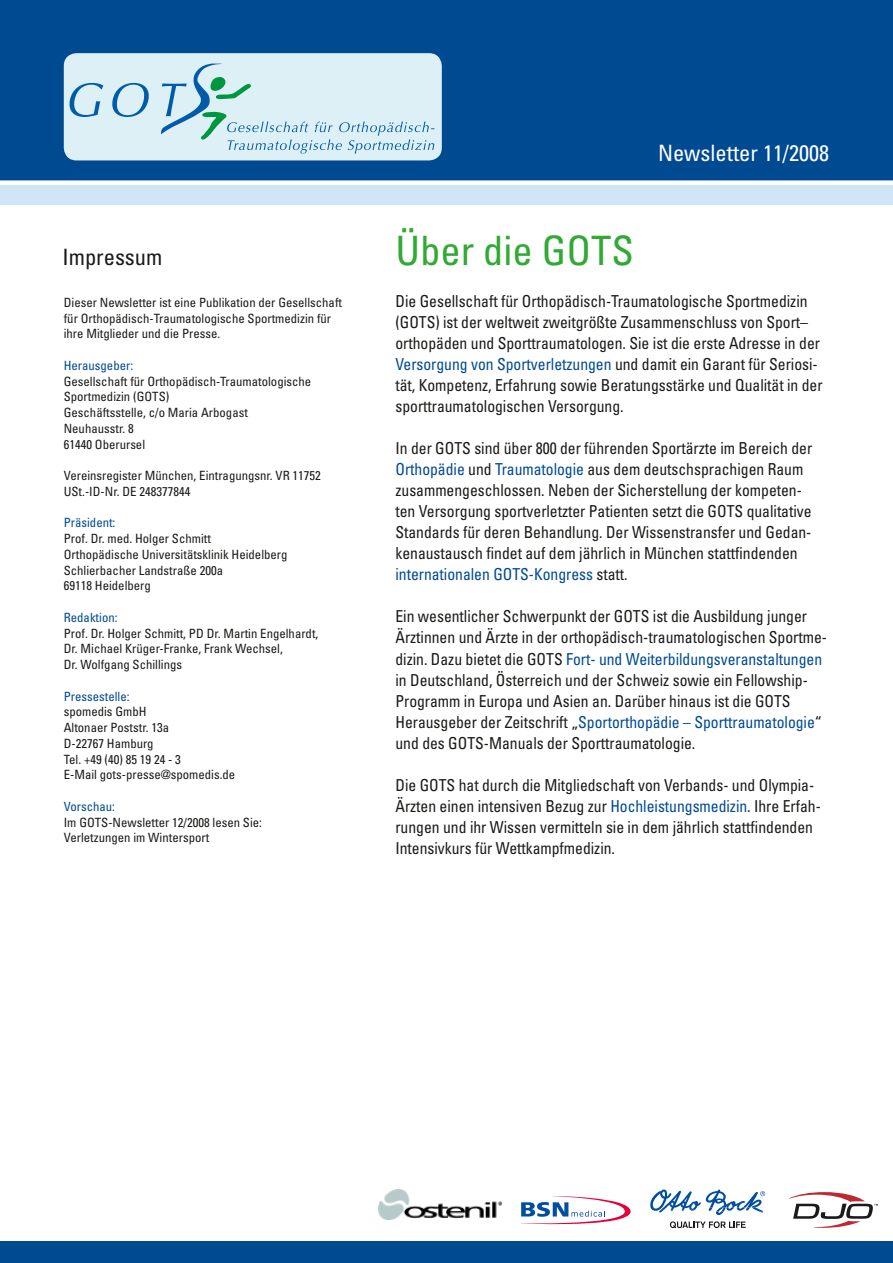
<style>
.page{position:relative;width:893px;height:1263px;background:#fff}
.page>*{position:absolute;margin:0;border:0;box-sizing:border-box;transform-origin:0 0}
.t1{font:condensed 40.5px "Univers";color:#31a934}
.t2{font:condensed 22.5px "Univers";color:#fff}
.t3{font:condensed 22.5px "Univers";color:#1a1a18}
.t4{font:condensed 16.5px/21px "Univers";color:#1a1a18;scale:.95 1}
.t5{font:condensed 12.75px/15.8px "Univers";color:#1a1a18}
.t6{font:condensed 12.75px "Univers";color:#004a92}
.s1{color:#004a92}
</style>
<div class="page">
<div style="left:0;top:0;width:893px;height:188px;background:#004a92"></div>
<div style="left:64px;top:53px;width:378px;height:107px;background:#ddf0f6;border-radius:13px"></div>
<svg style="left:69px;top:63px;width:366px;height:91px"></svg>
<div style="left:0;top:184px;width:893px;height:21px;background:#d0e5f5"></div>
<div style="left:0;top:180px;width:893px;height:5px;background:#fff"></div>
<div style="left:0;top:1242px;width:893px;height:21px;background:#004a92"></div>
<svg style="left:521px;top:1196px;width:110px;height:28px"></svg>
<svg style="left:789px;top:1192px;width:89px;height:36px"></svg>
<svg style="left:670px;top:1221px;width:76px;height:7px"></svg>
<svg style="left:650px;top:1189px;width:115px;height:26px"></svg>
<img style="left:378px;top:1190px;width:124px;height:30px">
<h2 class="t3" style="left:63px;top:243px;width:101px">Impressum</h2>
<p class="t5" style="left:64px;top:294px;width:280px">Dieser Newsletter ist eine Publikation der Gesellschaft für Orthopädisch-Traumatologische Sportmedizin für ihre Mitglieder und die Presse.</p>
<p class="t6" style="left:64px;top:357px;width:71px">Herausgeber:</p>
<p class="t5" style="left:64px;top:373px;width:249px">Gesellschaft für Orthopädisch-Traumatologische<br>Sportmedizin (GOTS)<br>Geschäftsstelle, c/o Maria Arbogast<br>Neuhausstr. 8<br>61440 Oberursel</p>
<p class="t5" style="left:64px;top:467px;width:259px">Vereinsregister München, Eintragungsnr. VR 11752<br>USt.-ID-Nr. DE 248377844</p>
<p class="t6" style="left:64px;top:515px;width:53px">Präsident:</p>
<p class="t5" style="left:64px;top:530px;width:225px">Prof. Dr. med. Holger Schmitt<br>Orthopädische Universitätsklinik Heidelberg<br>Schlierbacher Landstraße 200a<br>69118 Heidelberg</p>
<p class="t6" style="left:64px;top:609px;width:55px">Redaktion:</p>
<p class="t5" style="left:64px;top:625px;width:256px">Prof. Dr. Holger Schmitt, PD Dr. Martin Engelhardt,<br>Dr. Michael Krüger-Franke, Frank Wechsel,<br>Dr. Wolfgang Schillings</p>
<p class="t6" style="left:64px;top:688px;width:67px">Pressestelle:</p>
<p class="t5" style="left:64px;top:703px;width:173px">spomedis GmbH<br>Altonaer Poststr. 13a<br>D-22767 Hamburg<br>Tel. +49 (40) 85 19 24 - 3<br>E-Mail gots-presse@spomedis.de</p>
<p class="t6" style="left:64px;top:798px;width:53px">Vorschau:</p>
<p class="t5" style="left:64px;top:814px;width:200px">Im GOTS-Newsletter 12/2008 lesen Sie:<br>Verletzungen im Wintersport</p>
<h2 class="t2" style="left:658px;top:139px;width:173px">Newsletter 11/2008</h2>
<h1 class="t1" style="left:395px;top:225px;width:240px">Über die GOTS</h1>
<p class="t4" style="left:395px;top:291px;width:451px">Die Gesellschaft für Orthopädisch-Traumatologische Sportmedizin (GOTS) ist der weltweit zweitgrößte Zusammenschluss von Sport– orthopäden und Sporttraumatologen. Sie ist die erste Adresse in der <span class="s1">Versorgung von Sportverletzungen</span> und damit ein Garant für Seriosi&shy;tät, Kompetenz, Erfahrung sowie Beratungsstärke und Qualität in der sporttraumatologischen Versorgung.</p>
<p class="t4" style="left:395px;top:438px;width:440px">In der GOTS sind über 800 der führenden Sportärzte im Bereich der <span class="s1">Orthopädie</span> und <span class="s1">Traumatologie</span> aus dem deutschsprachigen Raum zusammengeschlossen. Neben der Sicherstellung der kompeten&shy;ten Versorgung sportverletzter Patienten setzt die GOTS qualitative Standards für deren Behandlung. Der Wissenstransfer und Gedan&shy;kenaustausch findet auf dem jährlich in München stattfindenden <span class="s1">internationalen GOTS-Kongress</span> statt.</p>
<p class="t4" style="left:395px;top:606px;width:456px">Ein wesentlicher Schwerpunkt der GOTS ist die Ausbildung junger Ärztinnen und Ärzte in der orthopädisch-traumatologischen Sportme&shy;dizin. Dazu bietet die GOTS <span class="s1">Fort- und Weiterbildungsveranstaltungen </span>in Deutschland, Österreich und der Schweiz sowie ein Fellowship-Programm in Europa und Asien an. Darüber hinaus ist die GOTS Herausgeber der Zeitschrift „<span class="s1">Sportorthopädie – Sporttraumatologie</span>“ und des GOTS-Manuals der Sporttraumatologie.</p>
<p class="t4" style="left:395px;top:774px;width:449px">Die GOTS hat durch die Mitgliedschaft von Verbands- und Olympia-Ärzten einen intensiven Bezug zur <span class="s1">Hochleistungsmedizin</span>. Ihre Erfah&shy;rungen und ihr Wissen vermitteln sie in dem jährlich stattfindenden Intensivkurs für Wettkampfmedizin.</p>
</div>
